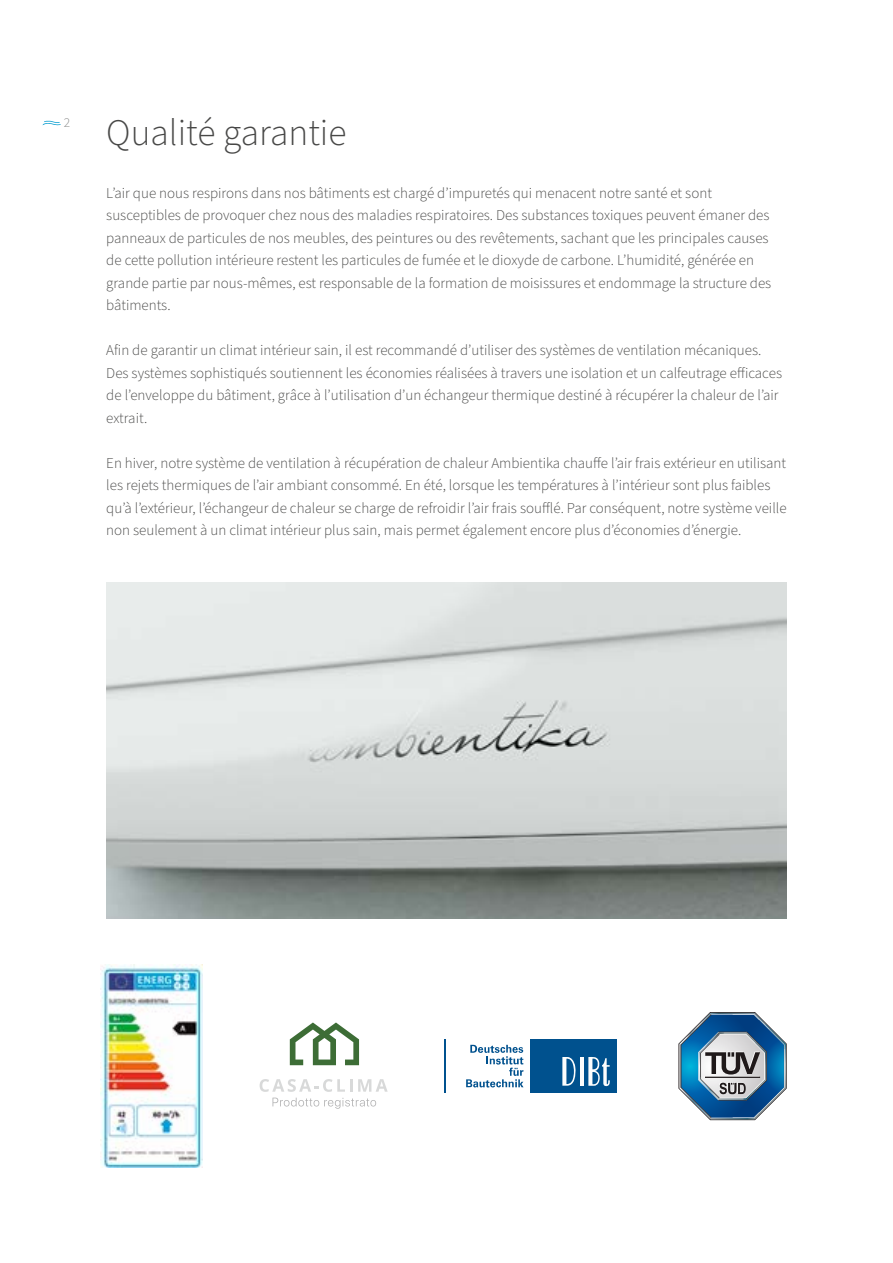
<style>
.page{position:relative;width:893px;height:1263px;background:#fff}
.page>*{position:absolute;margin:0;border:0;box-sizing:border-box;transform-origin:0 0}
.t1{font:300 37.5px "Source Sans Pro";color:#484847}
.t2{font:300 15px/22.5px "Source Sans Pro";color:#484847}
.t3{font:300 13.5px "Source Sans Pro";color:#878887}
</style>
<div class="page">
<svg style="left:43px;top:121px;width:18px;height:4px"></svg>
<img style="left:106px;top:582px;width:681px;height:337px">
<img style="left:101px;top:965px;width:102px;height:202px">
<svg style="left:678px;top:1012px;width:109px;height:108px"></svg>
<div style="left:530px;top:1039px;width:87px;height:54px;background:#00518e"></div>
<svg style="left:562px;top:1057px;width:14px;height:29px"></svg>
<hr style="left:580px;top:1057px;width:4px;height:29px;background:#fcfdfd">
<svg style="left:588px;top:1057px;width:22px;height:30px"></svg>
<hr style="left:444px;top:1039px;width:2px;height:54px;background:#00518e">
<svg style="left:466px;top:1045px;width:57px;height:42px"></svg>
<svg style="left:272px;top:1098px;width:104px;height:11px"></svg>
<svg style="left:260px;top:1079px;width:92px;height:13px"></svg>
<svg style="left:358px;top:1079px;width:30px;height:13px"></svg>
<svg style="left:290px;top:1022px;width:69px;height:43px"></svg>
<p class="t3" style="left:64px;top:114px;width:8px">2</p>
<h1 class="t1" style="left:106px;top:107px;width:242px">Qualité garantie</h1>
<p class="t2" style="left:106px;top:182px;width:666px">L’air que nous respirons dans nos bâtiments est chargé d’impuretés qui menacent notre santé et sont susceptibles de provoquer chez nous des maladies respiratoires. Des substances toxiques peuvent émaner des panneaux de particules de nos meubles, des peintures ou des revêtements, sachant que les principales causes de cette pollution intérieure restent les particules de fumée et le dioxyde de carbone. L’humidité, générée en grande partie par nous-mêmes, est responsable de la formation de moisissures et endommage la structure des bâtiments.</p>
<p class="t2" style="left:106px;top:339px;width:677px">Afin de garantir un climat intérieur sain, il est recommandé d’utiliser des systèmes de ventilation mécaniques.<br>Des systèmes sophistiqués soutiennent les économies réalisées à travers une isolation et un calfeutrage efficaces de l’enveloppe du bâtiment, grâce à l’utilisation d’un échangeur thermique destiné à récupérer la chaleur de l’air extrait.</p>
<p class="t2" style="left:106px;top:452px;width:682px">En hiver, notre système de ventilation à récupération de chaleur Ambientika chauffe l’air frais extérieur en utilisant les rejets thermiques de l’air ambiant consommé. En été, lorsque les températures à l’intérieur sont plus faibles qu’à l’extérieur, l’échangeur de chaleur se charge de refroidir l’air frais soufflé. Par conséquent, notre système veille non seulement à un climat intérieur plus sain, mais permet également encore plus d’économies d’énergie.</p>
</div>
